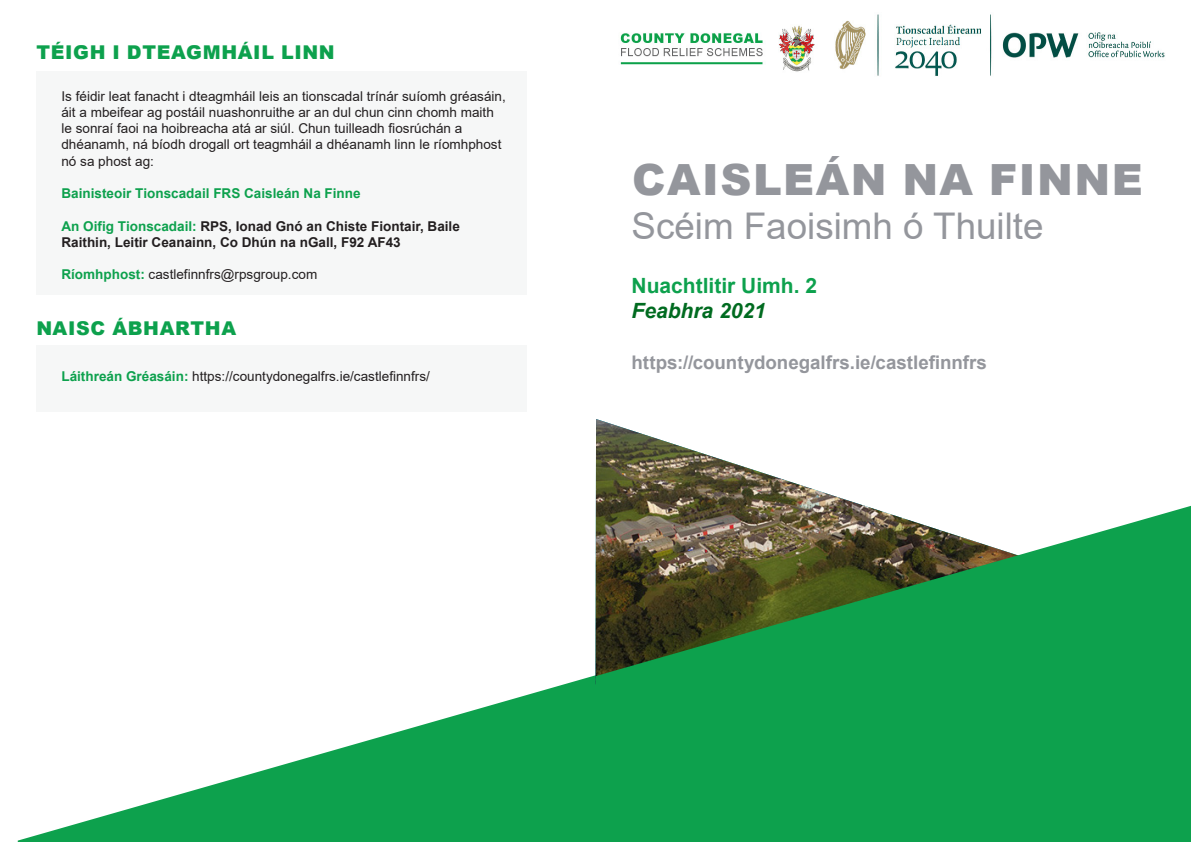
<style>
.page{position:relative;width:1191px;height:842px;background:#fff}
.page>*{position:absolute;margin:0;border:0;box-sizing:border-box;transform-origin:0 0}
.t1{font:900 43px "Arial";letter-spacing:.035em;color:#94969c}
.t2{font:36.8px "Arial";color:#94969c}
.Large_Leading_Text{font:700 21px "Arial";color:#0da14d}
.Large_Leading_Text-2{font:italic 700 21px "Arial";color:#006b20}
.t3{font:900 19px "Arial";letter-spacing:.035em;color:#0da14d}
.Webaddress{font:700 18.8px "Arial";color:#94969c}
.t4{font:13.5px/16.2px "Arial";color:#231f20}
.t5{font:700 13.5px/16.2px "Arial";color:#231f20}
.t6{font:700 13.5px "Arial";color:#0da14d}
.s1{color:#0da14d}
.s2{font-weight:700;color:#0da14d}
</style>
<div class="page">
<svg style="left:18px;top:675px;width:577px;height:167px;fill:#12a351"></svg>
<img style="left:595px;top:419px;width:270px;height:87px">
<svg style="left:595px;top:506px;width:596px;height:336px;background:#26934d"></svg>
<img style="left:620px;top:14px;width:545px;height:62px">
<div style="left:36px;top:71px;width:490px;height:224px;background:#f6f7f7"></div>
<div style="left:36px;top:345px;width:490px;height:66px;background:#f6f7f7"></div>
<p class="t3" style="left:36px;top:38px;width:300px">TÉIGH I DTEAGMHÁIL LINN</p>
<p class="t4" style="left:61px;top:88px;width:446px">Is féidir leat fanacht i dteagmháil leis an tionscadal trínár suíomh gréasáin, áit a mbeifear ag postáil nuashonruithe ar an dul chun cinn chomh maith le sonraí faoi na hoibreacha atá ar siúl. Chun tuilleadh fiosrúchán a dhéanamh, ná bíodh drogall ort teagmháil a dhéanamh linn le ríomhphost nó sa phost ag:</p>
<p class="t6" style="left:61px;top:184px;width:301px">Bainisteoir Tionscadail FRS Caisleán Na Finne</p>
<p class="t5" style="left:61px;top:218px;width:400px"><span class="s1">An Oifig Tionscadail:</span> RPS, Ionad Gnó an Chiste Fiontair, Baile<br>Raithin, Leitir Ceanainn, Co Dhún na nGall, F92 AF43</p>
<p class="t4" style="left:61px;top:266px;width:257px"><span class="s2">Ríomhphost:</span> castlefinnfrs@rpsgroup.com</p>
<p class="t3" style="left:36px;top:315px;width:201px">NAISC ÁBHARTHA</p>
<p class="t4" style="left:61px;top:368px;width:370px"><span class="s2">Láithreán Gréasáin:</span> https://countydonegalfrs.ie/castlefinnfrs/</p>
<p class="t1" style="left:632px;top:149px;width:512px">CAISLEÁN NA FINNE</p>
<p class="t2" style="left:631px;top:201px;width:413px">Scéim Faoisimh ó Thuilte</p>
<p class="Large_Leading_Text" style="left:631px;top:271px;width:187px">Nuachtlitir Uimh. 2</p>
<p class="Large_Leading_Text-2" style="left:631px;top:297px;width:136px">Feabhra 2021</p>
<p class="Webaddress" style="left:631px;top:349px;width:357px">https://countydonegalfrs.ie/castlefinnfrs</p>
</div>
